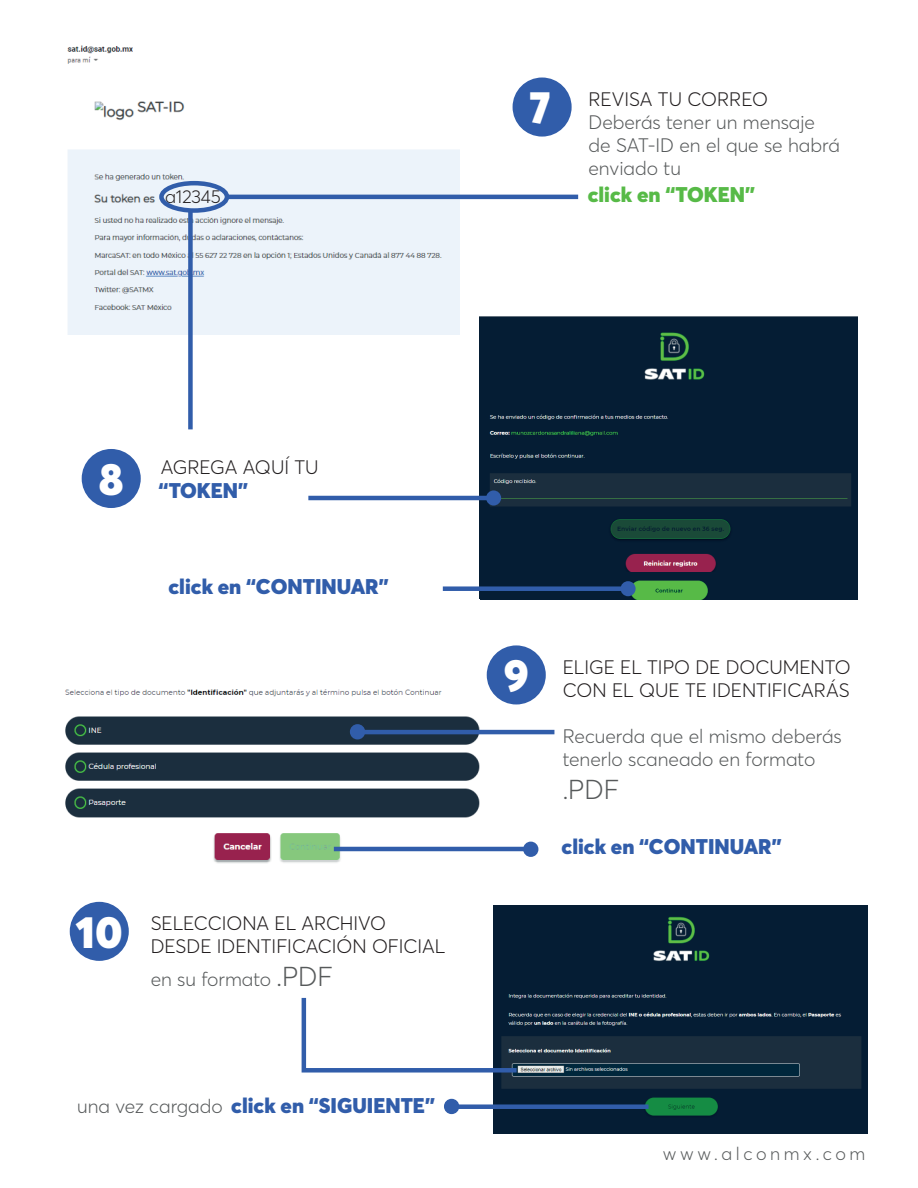
<style>
.page{position:relative;width:918px;height:1188px;background:#fff}
.page>*{position:absolute;margin:0;border:0;box-sizing:border-box;transform-origin:0 0}
.t1{font:900 44.7px "Averta";color:#fff}
.t2{font:300 27px "Averta";color:#575a5b}
.t3{font:900 21px "Averta";color:#315daa}
.t4{font:900 21px "Averta";color:#57ba47}
.t5{font:300 19.35px/23.1px "Averta";color:#231f20}
.t6{font:300 19.35px/23.1px "Averta";color:#575a5b}
.t7{font:300 18.3px "Averta";color:#231f20}
.t8{font:300 18px "Averta";letter-spacing:.2em;color:#575a5b}
.s1{font-size:27px}
.s2{font-weight:300;font-size:19.35px;color:#575a5b}
</style>
<div class="page">
<img style="left:67px;top:45px;width:392px;height:290px">
<div style="left:157px;top:190px;width:51px;height:14px;background:#ecf3fa"></div>
<div style="left:159px;top:181px;width:70px;height:32px;border:4px solid #315daa;border-radius:50%"></div>
<div style="left:513px;top:78px;width:59px;height:59px;background:#315daa;border-radius:50%"></div>
<hr style="left:227px;top:195px;width:351px;height:4px;background:#315daa">
<div style="left:82px;top:449px;width:59px;height:59px;background:#315daa;border-radius:50%"></div>
<div style="left:188px;top:211px;width:5px;height:218px;background:#315daa"></div>
<img style="left:480px;top:317px;width:378px;height:256px">
<img style="left:480px;top:573px;width:378px;height:27px">
<img style="left:65px;top:671px;width:427px;height:192px">
<div style="left:487px;top:645px;width:59px;height:59px;background:#315daa;border-radius:50%"></div>
<hr style="left:360px;top:730px;width:194px;height:4px;background:#315daa">
<div style="left:352px;top:726px;width:11px;height:11px;background:#315daa;border-radius:50%"></div>
<div style="left:350px;top:724px;width:15px;height:15px;border:4px solid #315daa;border-radius:50%"></div>
<hr style="left:334px;top:847px;width:195px;height:4px;background:#315daa">
<div style="left:525px;top:844px;width:11px;height:11px;background:#315daa;border-radius:50%"></div>
<div style="left:523px;top:842px;width:15px;height:15px;border:4px solid #315daa;border-radius:50%"></div>
<img style="left:494px;top:905px;width:374px;height:228px">
<div style="left:70px;top:902px;width:59px;height:59px;background:#315daa;border-radius:50%"></div>
<svg style="left:301px;top:993px;width:220px;height:82px"></svg>
<div style="left:454px;top:1104px;width:195px;height:5px;background:#315daa"></div>
<div style="left:446px;top:1101px;width:11px;height:11px;background:#315daa;border-radius:50%"></div>
<div style="left:444px;top:1099px;width:15px;height:15px;border:4px solid #315daa;border-radius:50%"></div>
<hr style="left:308px;top:496px;width:183px;height:4px;background:#315daa">
<div style="left:486px;top:490px;width:15px;height:16px;background:#315daa;border-radius:50%"></div>
<div style="left:443px;top:586px;width:182px;height:5px;background:#315daa"></div>
<div style="left:621px;top:581px;width:15px;height:15px;background:#315daa;border-radius:50%"></div>
<p class="t7" style="left:165px;top:184px;width:57px">a12345</p>
<h1 class="t1" style="left:530px;top:76px;width:22px">7</h1>
<p class="t5" style="left:589px;top:87px;width:181px">REVISA TU CORREO</p>
<p class="t6" style="left:589px;top:110px;width:253px">Deberás tener un mensaje de SAT-ID en el que se habrá enviado tu</p>
<p class="t4" style="left:588px;top:179px;width:169px">click en “TOKEN”</p>
<p class="t5" style="left:161px;top:455px;width:159px">AGREGA AQUÍ TU</p>
<p class="t3" style="left:99px;top:476px;width:151px"><sup>8</sup> “TOKEN”</p>
<p class="t3" style="left:168px;top:572px;width:222px">click en “CONTINUAR”</p>
<h1 class="t1" style="left:76px;top:900px;width:48px">10</h1>
<p class="t5" style="left:151px;top:911px;width:296px">SELECCIONA EL ARCHIVO<br>DESDE IDENTIFICACIÓN OFICIAL</p>
<p class="t6" style="left:151px;top:966px;width:184px">en su formato <span class="s1">.PDF</span></p>
<p class="t3" style="left:77px;top:1091px;width:359px"><span class="s2">una vez cargado</span> click en “SIGUIENTE”</p>
<h1 class="t1" style="left:504px;top:644px;width:27px">9</h1>
<p class="t5" style="left:563px;top:655px;width:289px">ELIGE EL TIPO DE DOCUMENTO<br>CON EL QUE TE IDENTIFICARÁS</p>
<p class="t6" style="left:563px;top:724px;width:281px">Recuerda que el mismo deberás tenerlo scaneado en formato</p>
<h2 class="t2" style="left:563px;top:771px;width:58px">.PDF</h2>
<p class="t3" style="left:562px;top:832px;width:222px">click en “CONTINUAR”</p>
<p class="t8" style="left:663px;top:1141px;width:204px">www.alconmx.com</p>
</div>
